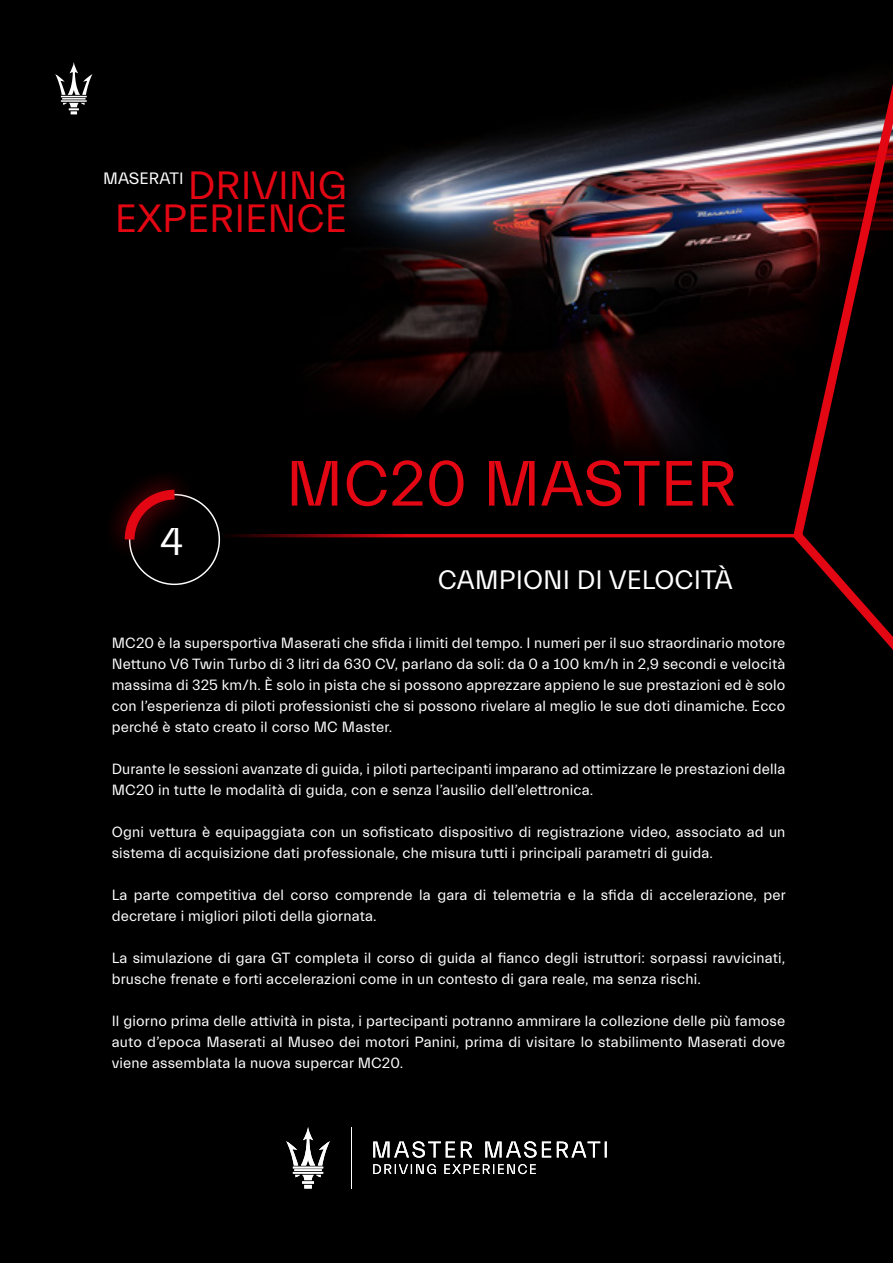
<style>
.page{position:relative;width:893px;height:1263px;background:#fff}
.page>*{position:absolute;margin:0;border:0;box-sizing:border-box;transform-origin:0 0}
.t1{font:64.8px "Everett";color:#e30613}
.t2{font:39.9px/33.6px "Everett";color:#e30613;text-align:right}
.t3{font:39.15px "Everett";color:#fff}
.t4{font:27px "Everett";color:#fff}
.t5{font:16.65px "Everett";color:#fff}
.t6{font:15px/21px "Everett";letter-spacing:.01em;color:#fff}
</style>
<div class="page">
<img style="left:0;top:0;width:893px;height:1263px">
<div style="left:102px;top:467px;width:95px;height:95px;background:#e30613;opacity:.75"></div>
<svg style="left:120px;top:485px;width:64px;height:64px;background:#370205"></svg>
<hr style="left:220px;top:534px;width:579px;height:3px;background:#e30613">
<svg style="left:788px;top:0;width:105px;height:867px;background:#1a0607"></svg>
<svg style="left:55px;top:62px;width:37px;height:52px;background:#3d3d3d"></svg>
<svg style="left:286px;top:1127px;width:44px;height:61px"></svg>
<svg style="left:373px;top:1164px;width:163px;height:10px"></svg>
<svg style="left:373px;top:1141px;width:234px;height:17px"></svg>
<hr style="left:351px;top:1127px;width:1px;height:61px;background:#fff">
<h2 class="t2" style="left:115px;top:169px;width:234px">DRIVING<br>EXPERIENCE</h2>
<p class="t5" style="left:103px;top:169px;width:82px">MASERATI</p>
<h3 class="t3" style="left:160px;top:520px;width:25px">4</h3>
<h1 class="t1" style="left:286px;top:449px;width:453px">MC20 MASTER</h1>
<h3 class="t4" style="left:438px;top:565px;width:296px">CAMPIONI DI VELOCITÀ</h3>
<p class="t6" style="left:112px;top:633px;width:675px;text-align:justify">MC20 è la supersportiva Maserati che sfida i limiti del tempo. I numeri per il suo straordinario motore Nettuno V6 Twin Turbo di 3 litri da 630 CV, parlano da soli: da 0 a 100 km/h in 2,9 secondi e velocità massima di 325 km/h. È solo in pista che si possono apprezzare appieno le sue prestazioni ed è solo con l’esperienza di piloti professionisti che si possono rivelare al meglio le sue doti dinamiche. Ecco perché è stato creato il corso MC Master.</p>
<p class="t6" style="left:112px;top:759px;width:675px">Durante le sessioni avanzate di guida, i piloti partecipanti imparano ad ottimizzare le prestazioni della<br>MC20 in tutte le modalità di guida, con e senza l’ausilio dell’elettronica.</p>
<p class="t6" style="left:112px;top:822px;width:675px">Ogni vettura è equipaggiata con un sofisticato dispositivo di registrazione video, associato ad un sistema di acquisizione dati professionale, che misura tutti i principali parametri di guida.</p>
<p class="t6" style="left:112px;top:885px;width:675px">La parte competitiva del corso comprende la gara di telemetria e la sfida di accelerazione, per decretare i migliori piloti della giornata.</p>
<p class="t6" style="left:112px;top:948px;width:675px">La simulazione di gara GT completa il corso di guida al fianco degli istruttori: sorpassi ravvicinati, brusche frenate e forti accelerazioni come in un contesto di gara reale, ma senza rischi.</p>
<p class="t6" style="left:112px;top:1011px;width:675px;text-align:justify">Il giorno prima delle attività in pista, i partecipanti potranno ammirare la collezione delle più famose auto d’epoca Maserati al Museo dei motori Panini, prima di visitare lo stabilimento Maserati dove viene assemblata la nuova supercar MC20.</p>
</div>
